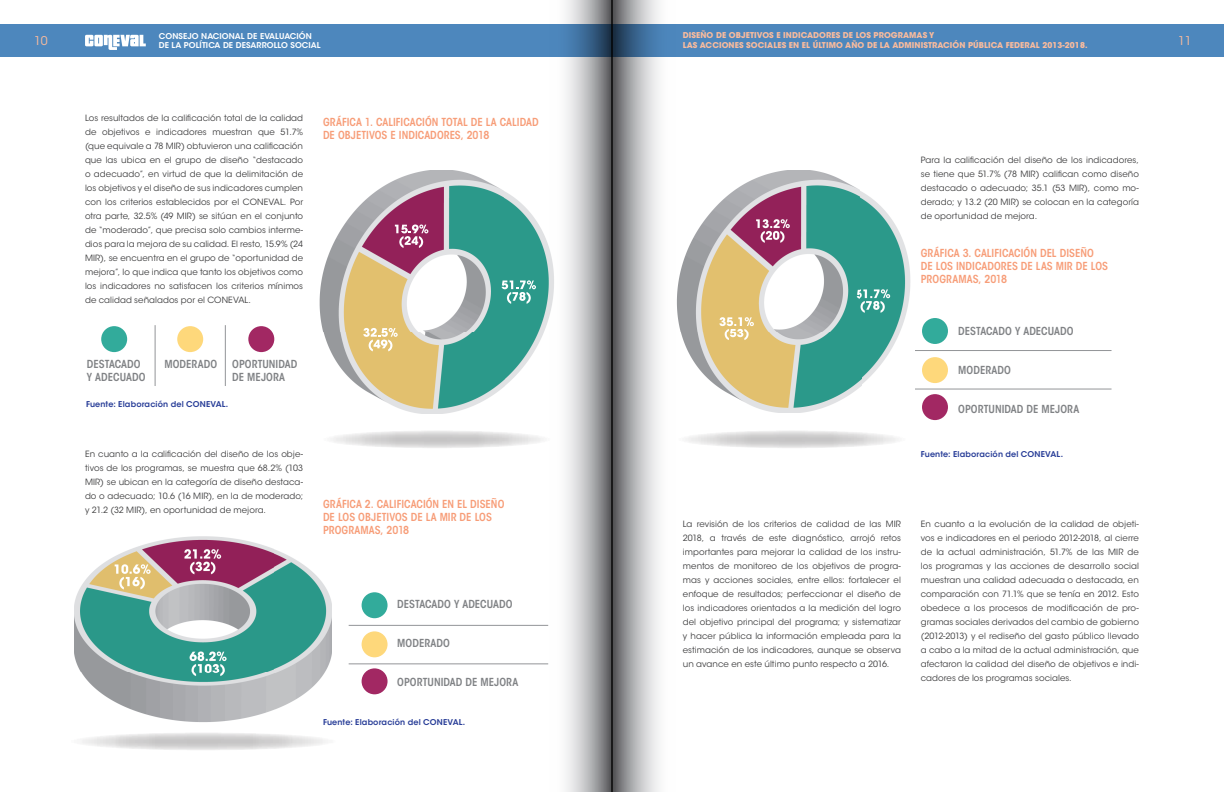
<style>
.page{position:relative;width:1224px;height:792px;background:#fff}
.page>*{position:absolute;margin:0;border:0;box-sizing:border-box;transform-origin:0 0}
.t1{font:12px "ITC Avant Garde Std";color:#fabb9d}
.t2{font:600 condensed 11px/13px "ITC Avant Garde Std";color:#f79d78}
.t3{font:600 condensed 11px/13px "ITC Avant Garde Std";letter-spacing:.005em;color:#808285}
.cuerpo_de_texto{font:8.6px/14px "ITC Avant Garde Std";letter-spacing:.01em;color:#3e3e3f;text-align:justify}
.t4{font:700 8px/10px "ITC Avant Garde Std";letter-spacing:.01em;color:#fabb9d}
.t5{font:600 8px "ITC Avant Garde Std";letter-spacing:.015em;color:#293e98}
.t6{font:600 8px "ITC Avant Garde Std";letter-spacing:.01em;color:#fff}
</style>
<div class="page">
<div style="left:0;top:24px;width:612px;height:33px;background:#4d87bd"></div>
<div style="left:612px;top:24px;width:612px;height:33px;background:#4d87bd"></div>
<svg style="left:85px;top:35px;width:61px;height:15px"></svg>
<img style="left:75px;top:536px;width:257px;height:214px">
<svg style="left:322px;top:430px;width:231px;height:18px"></svg>
<svg style="left:676px;top:430px;width:231px;height:18px"></svg>
<svg style="left:69px;top:732px;width:268px;height:18px"></svg>
<hr style="left:349px;top:625px;width:199px;height:1px;background:#939598">
<hr style="left:225px;top:325px;width:1px;height:61px;background:#939598">
<hr style="left:912px;top:350px;width:200px;height:1px;background:#939598">
<hr style="left:349px;top:663px;width:199px;height:1px;background:#939598">
<hr style="left:155px;top:325px;width:1px;height:61px;background:#939598">
<hr style="left:912px;top:389px;width:200px;height:1px;background:#939598">
<img style="left:319px;top:170px;width:226px;height:243px">
<svg style="left:395px;top:224px;width:33px;height:24px"></svg>
<svg style="left:502px;top:280px;width:34px;height:24px"></svg>
<svg style="left:363px;top:328px;width:35px;height:23px"></svg>
<div style="left:101px;top:326px;width:26px;height:26px;background:#32ab9b;border-radius:50%"></div>
<div style="left:248px;top:326px;width:26px;height:26px;background:#a22863;border-radius:50%"></div>
<div style="left:177px;top:326px;width:26px;height:26px;background:#fed87b;border-radius:50%"></div>
<div style="left:362px;top:592px;width:26px;height:26px;background:#32ab9b;border-radius:50%"></div>
<div style="left:362px;top:668px;width:26px;height:26px;background:#a22863;border-radius:50%"></div>
<div style="left:362px;top:631px;width:26px;height:26px;background:#fed87b;border-radius:50%"></div>
<div style="left:922px;top:318px;width:26px;height:26px;background:#32ab9b;border-radius:50%"></div>
<div style="left:922px;top:394px;width:26px;height:26px;background:#a22863;border-radius:50%"></div>
<div style="left:922px;top:357px;width:26px;height:26px;background:#fed87b;border-radius:50%"></div>
<img style="left:679px;top:170px;width:235px;height:243px">
<svg style="left:613px;top:0;width:66px;height:792px"></svg>
<svg style="left:545px;top:0;width:68px;height:792px"></svg>
<p class="t6" style="left:159px;top:31px;width:154px">CONSEJO NACIONAL DE EVALUACIÓN</p>
<p class="t4" style="left:683px;top:30px;width:406px">DISEÑO DE OBJETIVOS E INDICADORES DE LOS PROGRAMAS Y<br>LAS ACCIONES SOCIALES EN EL ÚLTIMO AÑO DE LA ADMINISTRACIÓN PÚBLICA FEDERAL 2013-2018.</p>
<p class="t1" style="left:34px;top:33px;width:15px">10</p>
<p class="t6" style="left:159px;top:40px;width:163px">DE LA POLÍTICA DE DESARROLLO SOCIAL</p>
<p class="t1" style="left:1178px;top:33px;width:15px">11</p>
<p class="cuerpo_de_texto" style="left:85px;top:111px;width:220px">Los resultados de la calificación total de la calidad de objetivos e indicadores muestran que 51.7% (que equivale a 78 MIR) obtuvieron una calificación que las ubica en el grupo de diseño “destacado o adecuado”, en virtud de que la delimitación de los objetivos y el diseño de sus indicadores cumplen con los criterios establecidos por el CONEVAL. Por otra parte, 32.5% (49 MIR) se sitúan en el conjunto de “moderado”, que precisa solo cambios interme&shy;dios para la mejora de su calidad. El resto, 15.9% (24<br>MIR), se encuentra en el grupo de “oportunidad de mejora”, lo que indica que tanto los objetivos como los indicadores no satisfacen los criterios mínimos de calidad señalados por el CONEVAL.</p>
<p class="t2" style="left:323px;top:115px;width:217px">GRÁFICA 1. CALIFICACIÓN TOTAL DE LA CALIDAD<br>DE OBJETIVOS E INDICADORES, 2018</p>
<p class="t3" style="left:87px;top:358px;width:55px">DESTACADO</p>
<p class="t3" style="left:87px;top:371px;width:60px">Y ADECUADO</p>
<p class="t3" style="left:164px;top:358px;width:54px">MODERADO</p>
<p class="t3" style="left:232px;top:358px;width:67px">OPORTUNIDAD<br>DE MEJORA</p>
<p class="t5" style="left:86px;top:399px;width:144px">Fuente: Elaboración del CONEVAL.</p>
<p class="cuerpo_de_texto" style="left:85px;top:447px;width:220px">En cuanto a la calificación del diseño de los obje&shy;tivos de los programas, se muestra que 68.2% (103<br>MIR) se ubican en la categoría de diseño destaca&shy;do o adecuado; 10.6 (16 MIR), en la de moderado; y 21.2 (32 MIR), en oportunidad de mejora.</p>
<p class="t2" style="left:323px;top:497px;width:183px">GRÁFICA 2. CALIFICACIÓN EN EL DISEÑO<br>DE LOS OBJETIVOS DE LA MIR DE LOS<br>PROGRAMAS, 2018</p>
<p class="t3" style="left:397px;top:598px;width:117px">DESTACADO Y ADECUADO</p>
<p class="t3" style="left:397px;top:637px;width:54px">MODERADO</p>
<p class="t3" style="left:397px;top:676px;width:123px">OPORTUNIDAD DE MEJORA</p>
<p class="t5" style="left:323px;top:717px;width:144px">Fuente: Elaboración del CONEVAL.</p>
<p class="cuerpo_de_texto" style="left:921px;top:153px;width:220px">Para la calificación del diseño de los indicadores, se tiene que 51.7% (78 MIR) califican como diseño destacado o adecuado; 35.1 (53 MIR), como mo&shy;derado; y 13.2 (20 MIR) se colocan en la categoría de oportunidad de mejora.</p>
<p class="t2" style="left:921px;top:246px;width:189px">GRÁFICA 3. CALIFICACIÓN DEL DISEÑO<br>DE LOS INDICADORES DE LAS MIR DE LOS<br>PROGRAMAS, 2018</p>
<p class="t3" style="left:958px;top:324px;width:117px">DESTACADO Y ADECUADO</p>
<p class="t3" style="left:958px;top:363px;width:54px">MODERADO</p>
<p class="t3" style="left:958px;top:402px;width:123px">OPORTUNIDAD DE MEJORA</p>
<p class="t5" style="left:921px;top:449px;width:144px">Fuente: Elaboración del CONEVAL.</p>
<p class="cuerpo_de_texto" style="left:683px;top:517px;width:220px">La revisión de los criterios de calidad de las MIR 2018, a través de este diagnóstico, arrojó retos importantes para mejorar la calidad de los instru&shy;mentos de monitoreo de los objetivos de progra&shy;mas y acciones sociales, entre ellos: fortalecer el enfoque de resultados; perfeccionar el diseño de los indicadores orientados a la medición del logro del objetivo principal del programa; y sistematizar y hacer pública la información empleada para la estimación de los indicadores, aunque se observa un avance en este último punto respecto a 2016.</p>
<p class="cuerpo_de_texto" style="left:921px;top:517px;width:220px">En cuanto a la evolución de la calidad de objeti&shy;vos e indicadores en el periodo 2012-2018, al cierre de la actual administración, 51.7% de las MIR de los programas y las acciones de desarrollo social muestran una calidad adecuada o destacada, en comparación con 71.1% que se tenía en 2012. Esto obedece a los procesos de modificación de pro&shy;gramas sociales derivados del cambio de gobierno (2012-2013) y el rediseño del gasto público llevado a cabo a la mitad de la actual administración, que afectaron la calidad del diseño de objetivos e indi&shy;cadores de los programas sociales.</p>
</div>
